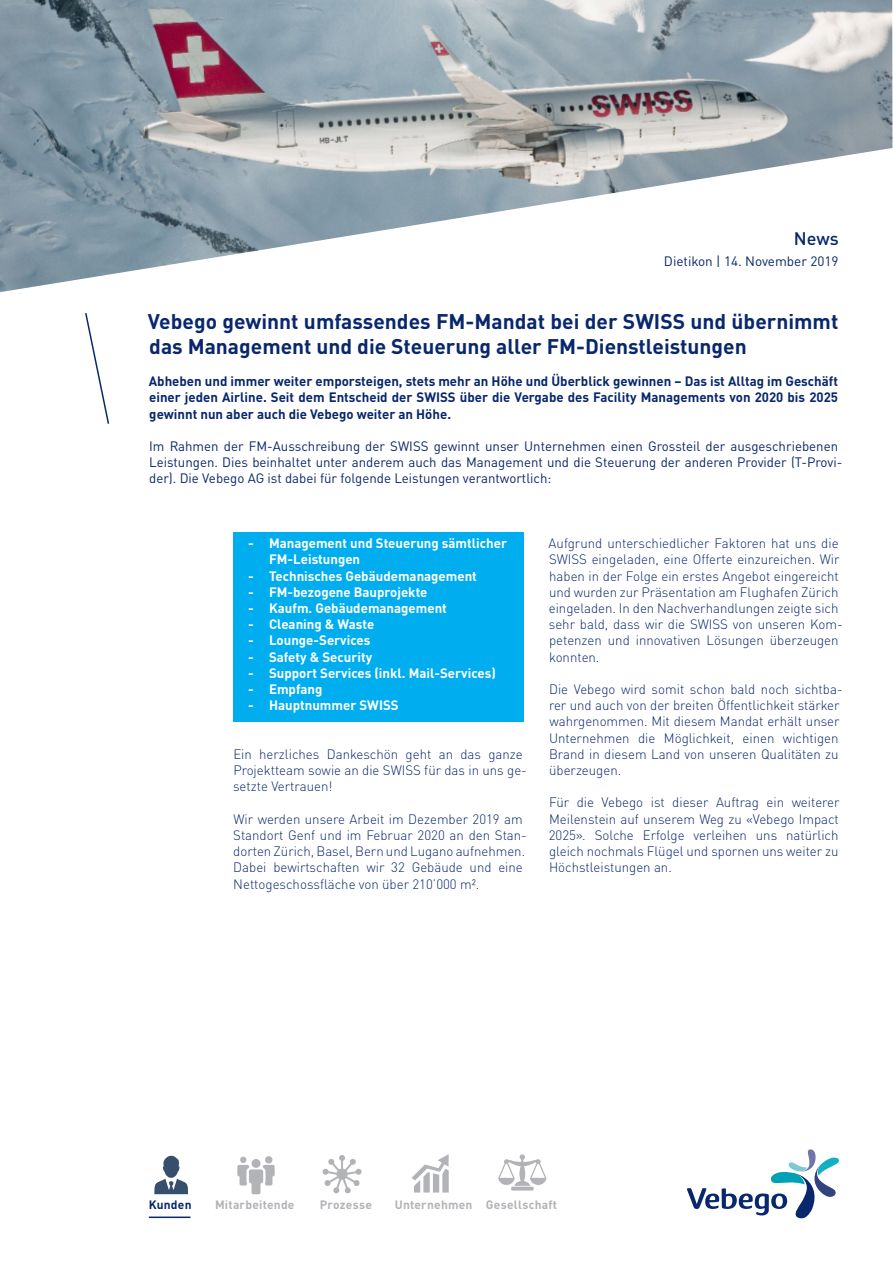
<style>
.page{position:relative;width:893px;height:1263px;background:#fff}
.page>*{position:absolute;margin:0;border:0;box-sizing:border-box;transform-origin:0 0}
.t1{font:700 21px/25.2px "DIN Pro";color:#08276c}
.t2{font:500 18px "DIN Pro";color:#08276c}
.t3{font:300 13.5px/16.2px "DIN Pro";color:#08276c}
.t4{font:13.5px/16.2px "DIN Pro";color:#08276c}
.t5{font:700 13.5px/16.2px "DIN Pro";color:#fff}
.t6{font:700 13.5px/16.2px "DIN Pro";color:#08276c;text-align:justify}
.t7{font:700 12px "DIN Pro";letter-spacing:.02em;color:#b2b3b7}
.t8{font:700 12px "DIN Pro";letter-spacing:.015em;color:#08276c}
</style>
<div class="page">
<div style="left:233px;top:532px;width:290px;height:190px;background:#00aeef"></div>
<img style="left:0;top:0;width:892px;height:292px">
<svg style="left:687px;top:1149px;width:152px;height:69px"></svg>
<svg style="left:85px;top:313px;width:25px;height:111px"></svg>
<svg style="left:154px;top:1155px;width:34px;height:39px"></svg>
<svg style="left:498px;top:1154px;width:48px;height:32px"></svg>
<hr style="left:511px;top:1187px;width:23px;height:3px;background:#b2b3b7">
<svg style="left:412px;top:1154px;width:37px;height:38px"></svg>
<svg style="left:322px;top:1155px;width:40px;height:38px"></svg>
<div style="left:337px;top:1169px;width:10px;height:10px;background:#b2b3b7;border-radius:50%"></div>
<svg style="left:237px;top:1157px;width:38px;height:37px"></svg>
<div style="left:252px;top:1159px;width:8px;height:9px;background:#b2b3b7;border-radius:50%"></div>
<hr style="left:149px;top:1216px;width:41px;height:2px;background:#08276c">
<h2 class="t2" style="left:794px;top:223px;width:46px">News</h2>
<p class="t4" style="left:664px;top:251px;width:176px">Dietikon | 14. November 2019</p>
<h1 class="t1" style="left:148px;top:306px;width:692px">Vebego gewinnt umfassendes FM-Mandat bei der SWISS und übernimmt das Management und die Steuerung aller FM-Dienstleistungen</h1>
<p class="t6" style="left:149px;top:372px;width:691px">Abheben und immer weiter emporsteigen, stets mehr an Höhe und Überblick gewinnen – Das ist Alltag im Geschäft einer jeden Airline. Seit dem Entscheid der SWISS über die Vergabe des Facility Managements von 2020 bis 2025 gewinnt nun aber auch die Vebego weiter an Höhe.</p>
<p class="t4" style="left:149px;top:437px;width:695px">Im Rahmen der FM-Ausschreibung der SWISS gewinnt unser Unternehmen einen Grossteil der ausgeschriebenen<br>Leistungen. Dies beinhaltet unter anderem auch das Management und die Steuerung der anderen Provider (T-Provi&shy;der). Die Vebego AG ist dabei für folgende Leistungen verantwortlich:</p>
<p class="t5" style="left:269px;top:534px;width:239px;text-indent:-21px">- Management und Steuerung sämtlicher<br>FM-Leistungen</p>
<p class="t5" style="left:248px;top:566px;width:230px">- Technisches Gebäudemanagement</p>
<p class="t5" style="left:248px;top:582px;width:181px">- FM-bezogene Bauprojekte</p>
<p class="t5" style="left:248px;top:598px;width:200px">- Kaufm. Gebäudemanagement</p>
<p class="t5" style="left:248px;top:615px;width:128px">- Cleaning &amp; Waste</p>
<p class="t5" style="left:248px;top:631px;width:124px">- Lounge-Services</p>
<p class="t5" style="left:248px;top:647px;width:126px">- Safety &amp; Security</p>
<p class="t5" style="left:248px;top:663px;width:249px">- Support Services (inkl. Mail-Services)</p>
<p class="t5" style="left:248px;top:679px;width:76px">- Empfang</p>
<p class="t5" style="left:248px;top:696px;width:152px">- Hauptnummer SWISS</p>
<p class="t3" style="left:233px;top:745px;width:295px">Ein herzliches Dankeschön geht an das ganze<br>Projektteam sowie an die SWISS für das in uns ge&shy;setzte Vertrauen!</p>
<p class="t3" style="left:233px;top:809px;width:295px">Wir werden unsere Arbeit im Dezember 2019 am Standort Genf und im Februar 2020 an den Stan&shy;dorten Zürich, Basel, Bern und Lugano aufnehmen.<br>Dabei bewirtschaften wir 32 Gebäude und eine Nettogeschossfläche von über 210’000 m2.</p>
<p class="t3" style="left:549px;top:534px;width:295px">Aufgrund unterschiedlicher Faktoren hat uns die SWISS eingeladen, eine Offerte einzureichen. Wir haben in der Folge ein erstes Angebot eingereicht und wurden zur Präsentation am Flughafen Zürich eingeladen. In den Nachverhandlungen zeigte sich sehr bald, dass wir die SWISS von unseren Kom&shy;petenzen und innovativen Lösungen überzeugen konnten.</p>
<p class="t3" style="left:549px;top:680px;width:295px">Die Vebego wird somit schon bald noch sichtba&shy;rer und auch von der breiten Öffentlichkeit stärker wahrgenommen. Mit diesem Mandat erhält unser Unternehmen die Möglichkeit, einen wichtigen Brand in diesem Land von unseren Qualitäten zu überzeugen.</p>
<p class="t3" style="left:549px;top:793px;width:292px;text-align:justify">Für die Vebego ist dieser Auftrag ein weiterer Meilenstein auf unserem Weg zu «Vebego Impact 2025». Solche Erfolge verleihen uns natürlich gleich nochmals Flügel und spornen uns weiter zu Höchstleistungen an.</p>
<p class="t8" style="left:149px;top:1194px;width:44px">Kunden</p>
<p class="t7" style="left:215px;top:1194px;width:81px">Mitarbeitende</p>
<p class="t7" style="left:320px;top:1194px;width:54px">Prozesse</p>
<p class="t7" style="left:395px;top:1194px;width:164px">Unternehmen Gesellschaft</p>
</div>
